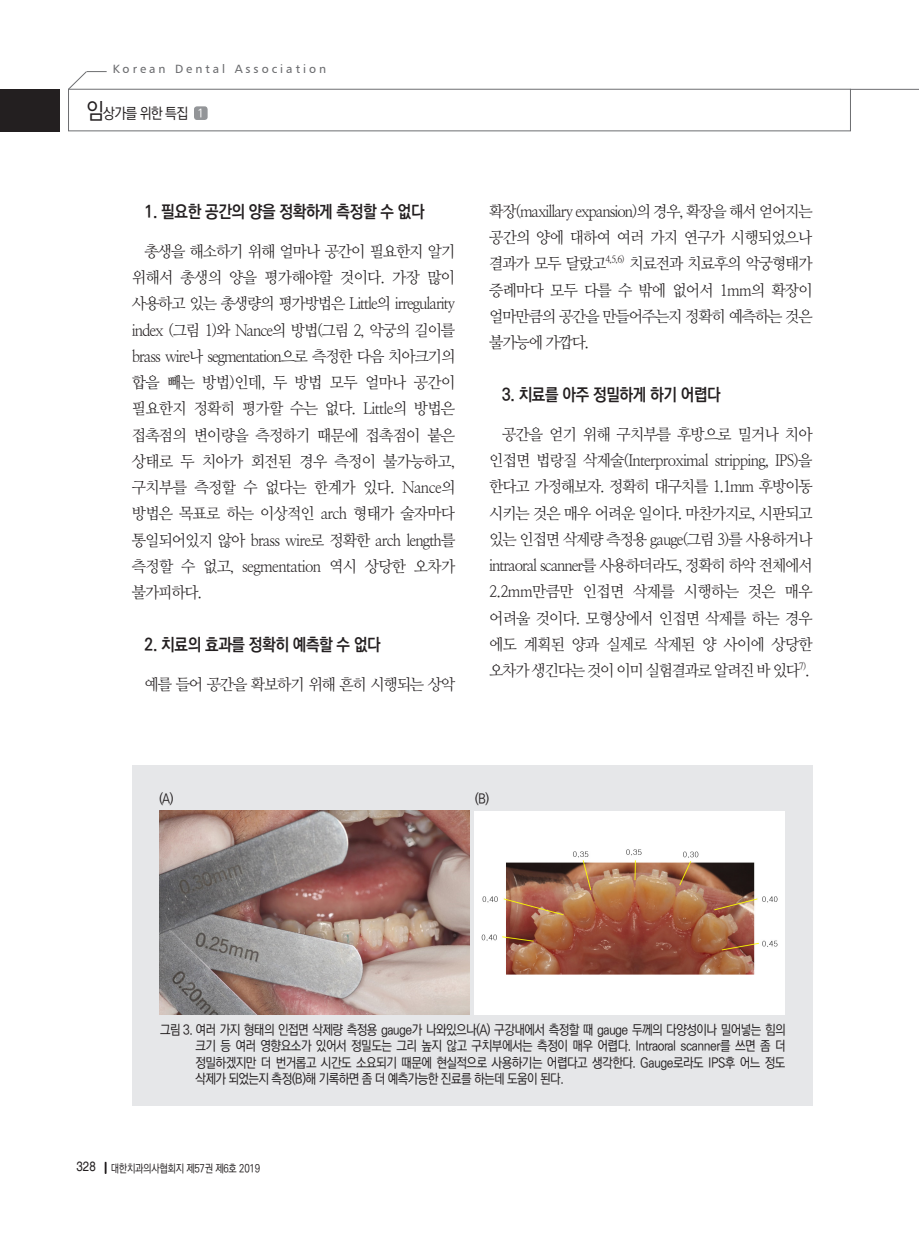
<style>
.page{position:relative;width:919px;height:1238px;background:#fff}
.page>*{position:absolute;margin:0;border:0;box-sizing:border-box;transform-origin:0 0}
.ªπÆ-_ﬂ_____Ò{font:17.25px "Ko Pub World Dotum PB";letter-spacing:-.02em;color:#231f20;scale:.9 1}
.ªπÆ-_ﬂ_____Ò-2{font:15.75px/26.2px "Nanum Myeongjo OTF";letter-spacing:-.06em;color:#231f20;text-align:justify;scale:.95 1}
.t1{font:15px "Ko Pub World Dotum PM";letter-spacing:-.05em;color:#231f20;scale:.9 1}
.ªøÎ{font:13.5px/16.5px "Ko Pub World Dotum PM";letter-spacing:-.045em;color:#231f20;text-align:justify;scale:.9 1}
.t2{font:12px "Humanist 777 BT Roman B";letter-spacing:.25em;color:#6c6d70}
.t3{font:12px "Ko Pub World Dotum PM";color:#fff;scale:.95 1}
.t4{font:11.25px "Ko Pub World Dotum PM";letter-spacing:-.025em;color:#231f20;scale:.85 1}
.s1{font-size:22.5px}
.s2{font-family:"Helvetica";font-size:13.5px}
</style>
<div class="page">
<div style="left:194px;top:106px;width:13px;height:14px;background:#939598;border-radius:3px"></div>
<svg style="left:105px;top:1161px;width:1px;height:12px"></svg>
<div style="left:68px;top:89px;width:782px;height:42px;border:1px solid #6c6d70"></div>
<svg style="left:68px;top:71px;width:39px;height:19px"></svg>
<hr style="left:850px;top:89px;width:68px;height:1px;background:#6c6d70">
<div style="left:0;top:89px;width:60px;height:43px;background:#231f20"></div>
<div style="left:132px;top:765px;width:680px;height:340px;background:#e6e7e9"></div>
<img style="left:160px;top:810px;width:310px;height:204px">
<div style="left:474px;top:810px;width:310px;height:204px;background:#fff"></div>
<img style="left:481px;top:849px;width:297px;height:126px">
<p class="t2" style="left:113px;top:61px;width:215px">Korean Dental Association</p>
<p class="t1" style="left:87px;top:103px;width:114px"><span class="s1">임</span>상가를 위한 특집</p>
<p class="t3" style="left:197px;top:105px;width:8px">1</p>
<p class="ªπÆ-_ﬂ_____Ò" style="left:145px;top:199px;width:312px">1. 필요한 공간의 양을 정확하게 측정할 수 없다</p>
<p class="ªπÆ-_ﬂ_____Ò-2" style="left:132px;top:238px;width:342px;text-indent:13px">총생을 해소하기 위해 얼마나 공간이 필요한지 알기 위해서 총생의 양을 평가해야할 것이다. 가장 많이 사용하고 있는 총생량의 평가방법은 Little의 irregularity index (그림 1)와 Nance의 방법(그림 2, 악궁의 길이를 brass wire나 segmentation으로 측정한 다음 치아크기의 합을 빼는 방법)인데, 두 방법 모두 얼마나 공간이 필요한지 정확히 평가할 수는 없다. Little의 방법은 접촉점의 변이량을 측정하기 때문에 접촉점이 붙은 상태로 두 치아가 회전된 경우 측정이 불가능하고, 구치부를 측정할 수 없다는 한계가 있다. Nance의 방법은 목표로 하는 이상적인 arch 형태가 술자마다 통일되어있지 않아 brass wire로 정확한 arch length를 측정할 수 없고, segmentation 역시 상당한 오차가 불가피하다.</p>
<p class="ªπÆ-_ﬂ_____Ò" style="left:145px;top:632px;width:264px">2. 치료의 효과를 정확히 예측할 수 없다</p>
<p class="ªπÆ-_ﬂ_____Ò-2" style="left:145px;top:670px;width:328px">예를 들어 공간을 확보하기 위해 흔히 시행되는 상악</p>
<p class="ªπÆ-_ﬂ_____Ò-2" style="left:489px;top:198px;width:342px">확장(maxillary expansion)의 경우, 확장을 해서 얻어지는 공간의 양에 대하여 여러 가지 연구가 시행되었으나 결과가 모두 달랐고<sup>4,5,6)</sup> 치료전과 치료후의 악궁형태가 증례마다 모두 다를 수 밖에 없어서 1mm의 확장이 얼마만큼의 공간을 만들어주는지 정확히 예측하는 것은 불가능에 가깝다.</p>
<p class="ªπÆ-_ﬂ_____Ò" style="left:502px;top:382px;width:244px">3. 치료를 아주 정밀하게 하기 어렵다</p>
<p class="ªπÆ-_ﬂ_____Ò-2" style="left:489px;top:421px;width:342px;text-indent:13px">공간을 얻기 위해 구치부를 후방으로 밀거나 치아 인접면 법랑질 삭제술(Interproximal stripping, IPS)을 한다고 가정해보자. 정확히 대구치를 1.1mm 후방이동 시키는 것은 매우 어려운 일이다. 마찬가지로, 시판되고 있는 인접면 삭제량 측정용 gauge(그림 3)를 사용하거나 intraoral scanner를 사용하더라도, 정확히 하악 전체에서 2.2mm만큼만 인접면 삭제를 시행하는 것은 매우 어려울 것이다. 모형상에서 인접면 삭제를 하는 경우 에도 계획된 양과 실제로 삭제된 양 사이에 상당한 오차가 생긴다는 것이 이미 실험결과로 알려진 바 있다<sup>7)</sup>.</p>
<p class="ªøÎ" style="left:159px;top:791px;width:18px">(A)</p>
<p class="ªøÎ" style="left:475px;top:791px;width:18px">(B)</p>
<p class="ªøÎ" style="left:195px;top:1021px;width:657px;text-indent:-35px">그림 3. 여러 가지 형태의 인접면 삭제량 측정용 gauge가 나와있으나(A) 구강내에서 측정할 때 gauge 두께의 다양성이나 밀어넣는 힘의 크기 등 여러 영향요소가 있어서 정밀도는 그리 높지 않고 구치부에서는 측정이 매우 어렵다. Intraoral scanner를 쓰면 좀 더 정밀하겠지만 더 번거롭고 시간도 소요되기 때문에 현실적으로 사용하기는 어렵다고 생각한다. Gauge로라도 IPS후 어느 정도 삭제가 되었는지 측정(B)해 기록하면 좀 더 예측가능한 진료를 하는데 도움이 된다.</p>
<p class="t4" style="left:77px;top:1160px;width:217px"><span class="s2">328</span> 대한치과의사협회지 제57권 제6호 2019</p>
</div>
